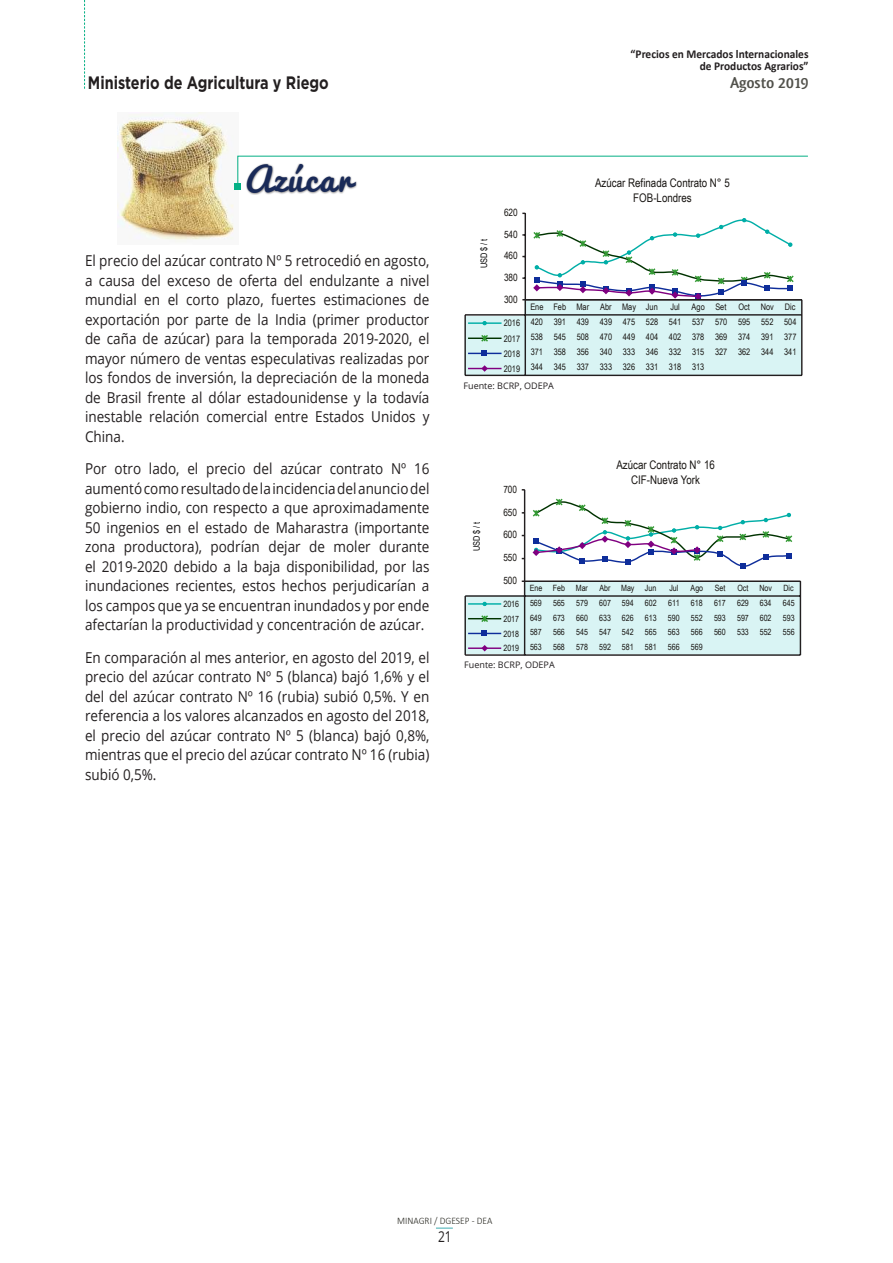
<style>
.page{position:relative;width:893px;height:1263px;background:#fff}
.page>*{position:absolute;margin:0;border:0;box-sizing:border-box;transform-origin:0 0}
.t1{font:33px "Pacifico";letter-spacing:.05em;color:#192a58;scale:1.05 1}
.t2{font:700 18px "Gotham";color:#231f20;scale:.8 1}
.t3{font:700 16.5px "Qlassik";color:#51514b;scale:1.05 1}
.t4{font:15px/19.5px "Open Sans";color:#231f20;text-align:justify;scale:.9 1}
.t5{font:15px "Open Sans";color:#231f20;scale:.8 1}
.t6{font:700 12px/12px "Calibri";color:#231f20;text-align:right;scale:.95 1}
.t7{font:11.85px/15.1px "Arial Narrow";color:#181512;text-align:center}
.t8{font:10.05px "Arial Narrow";color:#181512}
.t9{font:300 10.05px "Calibri";color:#25251e;scale:.95 1}
.t10{font:9px/15.1px "Arial Narrow";color:#181512;text-align:justify}
.t11{font:9px "Open Sans";color:#231f20}
.t12{font:9px "Arial Narrow";color:#000}
.t13{font:8.7px "Arial Narrow";color:#181512}
</style>
<div class="page">
<svg style="left:436px;top:1228px;width:17px;height:1px"></svg>
<svg style="left:84px;top:0;width:1px;height:89px"></svg>
<img style="left:117px;top:112px;width:118px;height:130px">
<hr style="left:524px;top:490px;width:1px;height:91px;background:#231f20">
<svg style="left:532px;top:498px;width:261px;height:71px"></svg>
<hr style="left:465px;top:654px;width:335px;height:2px;background:#231f20">
<hr style="left:464px;top:596px;width:2px;height:59px;background:#231f20">
<svg style="left:465px;top:580px;width:336px;height:75px;background:#cde5e5"></svg>
<hr style="left:465px;top:375px;width:337px;height:1px;background:#231f20">
<hr style="left:525px;top:299px;width:277px;height:1px;background:#231f20">
<hr style="left:801px;top:300px;width:1px;height:75px;background:#231f20">
<svg style="left:464px;top:213px;width:337px;height:163px"></svg>
<svg style="left:235px;top:155px;width:573px;height:35px"></svg>
<div style="left:246px;top:163px;width:112px;height:32px;background:#231f20;opacity:.6"></div>
<p class="t2" style="left:88px;top:70px;width:303px">Ministerio de Agricultura y Riego</p>
<h1 class="t1" style="left:245px;top:161px;width:103px">Azúcar</h1>
<p class="t4" style="left:85px;top:251px;width:384px">El precio del azúcar contrato Nº 5 retrocedió en agosto, a causa del exceso de oferta del endulzante a nivel mundial en el corto plazo, fuertes estimaciones de exportación por parte de la India (primer productor de caña de azúcar) para la temporada 2019-2020, el mayor número de ventas especulativas realizadas por los fondos de inversión, la depreciación de la moneda de Brasil frente al dólar estadounidense y la todavía inestable relación comercial entre Estados Unidos y China.</p>
<p class="t4" style="left:85px;top:459px;width:384px">Por otro lado, el precio del azúcar contrato Nº 16 aumentó como resultado de la incidencia del anuncio del gobierno indio, con respecto a que aproximadamente 50 ingenios en el estado de Maharastra (importante zona productora), podrían dejar de moler durante el 2019-2020 debido a la baja disponibilidad, por las inundaciones recientes, estos hechos perjudicarían a los campos que ya se encuentran inundados y por ende afectarían la productividad y concentración de azúcar.</p>
<p class="t4" style="left:85px;top:647px;width:384px">En comparación al mes anterior, en agosto del 2019, el precio del azúcar contrato Nº 5 (blanca) bajó 1,6% y el del del azúcar contrato Nº 16 (rubia) subió 0,5%. Y en referencia a los valores alcanzados en agosto del 2018, el precio del azúcar contrato Nº 5 (blanca) bajó 0,8%, mientras que el precio del azúcar contrato Nº 16 (rubia) subió 0,5%.</p>
<p class="t6" style="left:631px;top:47px;width:189px">“Precios en Mercados lnternacionales de Productos Agrarios”</p>
<p class="t3" style="left:730px;top:73px;width:76px">Agosto 2019</p>
<p class="t12" style="left:479px;top:268px;width:31px;rotate:-90deg">USD $ / t</p>
<p class="t8" style="left:504px;top:207px;width:15px">620</p>
<p class="t8" style="left:504px;top:229px;width:15px">540</p>
<p class="t8" style="left:504px;top:250px;width:15px">460</p>
<p class="t8" style="left:504px;top:272px;width:15px">380</p>
<p class="t8" style="left:504px;top:293px;width:15px">300</p>
<p class="t7" style="left:595px;top:175px;width:136px">Azúcar Refinada Contrato N° 5<br>FOB-Londres</p>
<p class="t10" style="left:530px;top:299px;width:129px">Ene Feb Mar Abr May Jun</p>
<p class="t10" style="left:670px;top:299px;width:11px">Jul</p>
<p class="t10" style="left:692px;top:299px;width:36px">Ago Set</p>
<p class="t10" style="left:738px;top:299px;width:59px">Oct Nov Dic</p>
<p class="t10" style="left:504px;top:314px;width:294px">2016 420 391 439 439 475 528 541 537 570 595 552 504<br>2017 538 545 508 470 449 404 402 378 369 374 391 377<br>2018 371 358 356 340 333 346 332 315 327 362 344 341<br>2019 344 345 337 333 326 331 318 313</p>
<p class="t11" style="left:463px;top:380px;width:92px">Fuente: BCRP, ODEPA</p>
<p class="t8" style="left:503px;top:483px;width:15px">700</p>
<p class="t12" style="left:471px;top:551px;width:31px;rotate:-90deg">USD $ / t</p>
<p class="t8" style="left:503px;top:506px;width:15px">650</p>
<p class="t8" style="left:503px;top:529px;width:15px">600</p>
<p class="t8" style="left:503px;top:552px;width:15px">550</p>
<p class="t7" style="left:616px;top:457px;width:100px">Azúcar Contrato N° 16<br>CIF-Nueva York</p>
<p class="t8" style="left:503px;top:575px;width:15px">500</p>
<p class="t13" style="left:530px;top:583px;width:37px">Ene Feb</p>
<p class="t13" style="left:576px;top:583px;width:14px">Mar</p>
<p class="t13" style="left:599px;top:583px;width:58px">Abr May Jun</p>
<p class="t13" style="left:669px;top:583px;width:11px">Jul</p>
<p class="t13" style="left:691px;top:583px;width:14px">Ago</p>
<p class="t13" style="left:715px;top:583px;width:12px">Set</p>
<p class="t13" style="left:737px;top:583px;width:13px">Oct</p>
<p class="t13" style="left:759px;top:583px;width:14px">Nov</p>
<p class="t13" style="left:783px;top:583px;width:12px">Dic</p>
<p class="t13" style="left:503px;top:599px;width:17px">2016</p>
<p class="t13" style="left:530px;top:598px;width:13px">569</p>
<p class="t13" style="left:553px;top:598px;width:13px">565</p>
<p class="t13" style="left:576px;top:598px;width:13px">579</p>
<p class="t13" style="left:599px;top:598px;width:13px">607</p>
<p class="t13" style="left:622px;top:598px;width:13px">594</p>
<p class="t13" style="left:645px;top:598px;width:13px">602</p>
<p class="t13" style="left:668px;top:598px;width:13px">611</p>
<p class="t13" style="left:691px;top:598px;width:13px">618</p>
<p class="t13" style="left:714px;top:598px;width:13px">617</p>
<p class="t13" style="left:737px;top:598px;width:13px">629</p>
<p class="t13" style="left:760px;top:598px;width:13px">634</p>
<p class="t13" style="left:783px;top:598px;width:13px">645</p>
<p class="t13" style="left:503px;top:614px;width:17px">2017</p>
<p class="t13" style="left:530px;top:612px;width:13px">649</p>
<p class="t13" style="left:553px;top:612px;width:13px">673</p>
<p class="t13" style="left:576px;top:612px;width:13px">660</p>
<p class="t13" style="left:599px;top:612px;width:13px">633</p>
<p class="t13" style="left:622px;top:612px;width:13px">626</p>
<p class="t13" style="left:645px;top:612px;width:13px">613</p>
<p class="t13" style="left:668px;top:612px;width:13px">590</p>
<p class="t13" style="left:691px;top:612px;width:13px">552</p>
<p class="t13" style="left:714px;top:612px;width:13px">593</p>
<p class="t13" style="left:737px;top:612px;width:13px">597</p>
<p class="t13" style="left:760px;top:612px;width:13px">602</p>
<p class="t13" style="left:783px;top:612px;width:13px">593</p>
<p class="t13" style="left:503px;top:629px;width:17px">2018</p>
<p class="t13" style="left:530px;top:627px;width:13px">587</p>
<p class="t13" style="left:553px;top:627px;width:13px">566</p>
<p class="t13" style="left:576px;top:627px;width:13px">545</p>
<p class="t13" style="left:599px;top:627px;width:13px">547</p>
<p class="t13" style="left:622px;top:627px;width:13px">542</p>
<p class="t13" style="left:645px;top:627px;width:13px">565</p>
<p class="t13" style="left:668px;top:627px;width:13px">563</p>
<p class="t13" style="left:691px;top:627px;width:13px">566</p>
<p class="t13" style="left:714px;top:627px;width:13px">560</p>
<p class="t13" style="left:737px;top:627px;width:13px">533</p>
<p class="t13" style="left:760px;top:627px;width:13px">552</p>
<p class="t13" style="left:783px;top:627px;width:13px">556</p>
<p class="t13" style="left:503px;top:643px;width:17px">2019</p>
<p class="t13" style="left:530px;top:642px;width:13px">563</p>
<p class="t13" style="left:553px;top:642px;width:13px">568</p>
<p class="t13" style="left:576px;top:642px;width:13px">578</p>
<p class="t13" style="left:599px;top:642px;width:13px">592</p>
<p class="t13" style="left:622px;top:642px;width:13px">581</p>
<p class="t13" style="left:645px;top:642px;width:13px">581</p>
<p class="t13" style="left:668px;top:642px;width:13px">566</p>
<p class="t13" style="left:691px;top:642px;width:13px">569</p>
<p class="t11" style="left:464px;top:658px;width:92px">Fuente: BCRP, ODEPA</p>
<p class="t9" style="left:397px;top:1214px;width:102px">MINAGRI / DGESEP - DEA</p>
<p class="t5" style="left:438px;top:1226px;width:19px">21</p>
</div>
